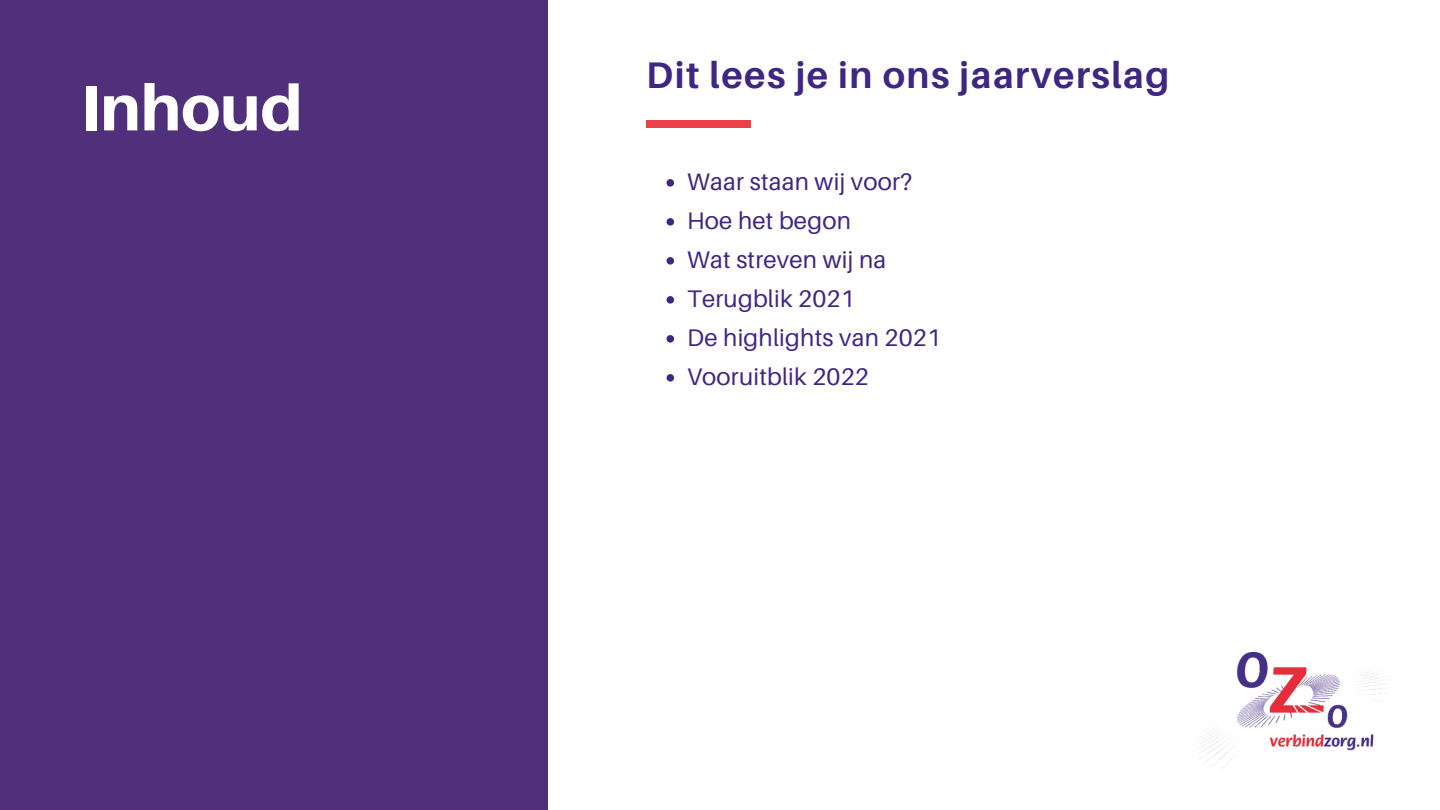
<style>
.page{position:relative;width:1440px;height:810px;background:#fff}
.page>*{position:absolute;margin:0;border:0;box-sizing:border-box;transform-origin:0 0}
.t1{font:800 64px "Aileron";color:#fff}
.t2{font:700 37px "Aileron";letter-spacing:.04em;color:#3f2683}
.t3{font:24px "Aileron";letter-spacing:.01em;color:#3f2683}
</style>
<div class="page">
<div style="left:0;top:0;width:548px;height:810px;background:#50307b"></div>
<svg style="left:667px;top:179px;width:7px;height:8px"></svg>
<svg style="left:667px;top:218px;width:7px;height:8px"></svg>
<svg style="left:667px;top:257px;width:7px;height:8px"></svg>
<svg style="left:667px;top:296px;width:7px;height:8px"></svg>
<svg style="left:667px;top:335px;width:7px;height:8px"></svg>
<svg style="left:667px;top:374px;width:7px;height:8px"></svg>
<div style="left:646px;top:120px;width:105px;height:8px;background:#e84149"></div>
<img style="left:1193px;top:652px;width:200px;height:116px">
<p class="t1" style="left:81px;top:68px;width:223px">Inhoud</p>
<p class="t2" style="left:646px;top:52px;width:525px">Dit lees je in ons jaarverslag</p>
<p class="t3" style="left:687px;top:167px;width:227px">Waar staan wij voor?</p>
<h1 class="t3" style="left:687px;top:206px;width:165px">Hoe het begon</h1>
<h2 class="t3" style="left:687px;top:245px;width:201px">Wat streven wij na</h2>
<p class="t3" style="left:687px;top:284px;width:169px">Terugblik 2021</p>
<p class="t3" style="left:687px;top:323px;width:255px">De highlights van 2021</p>
<p class="t3" style="left:687px;top:362px;width:183px">Vooruitblik 2022</p>
</div>
